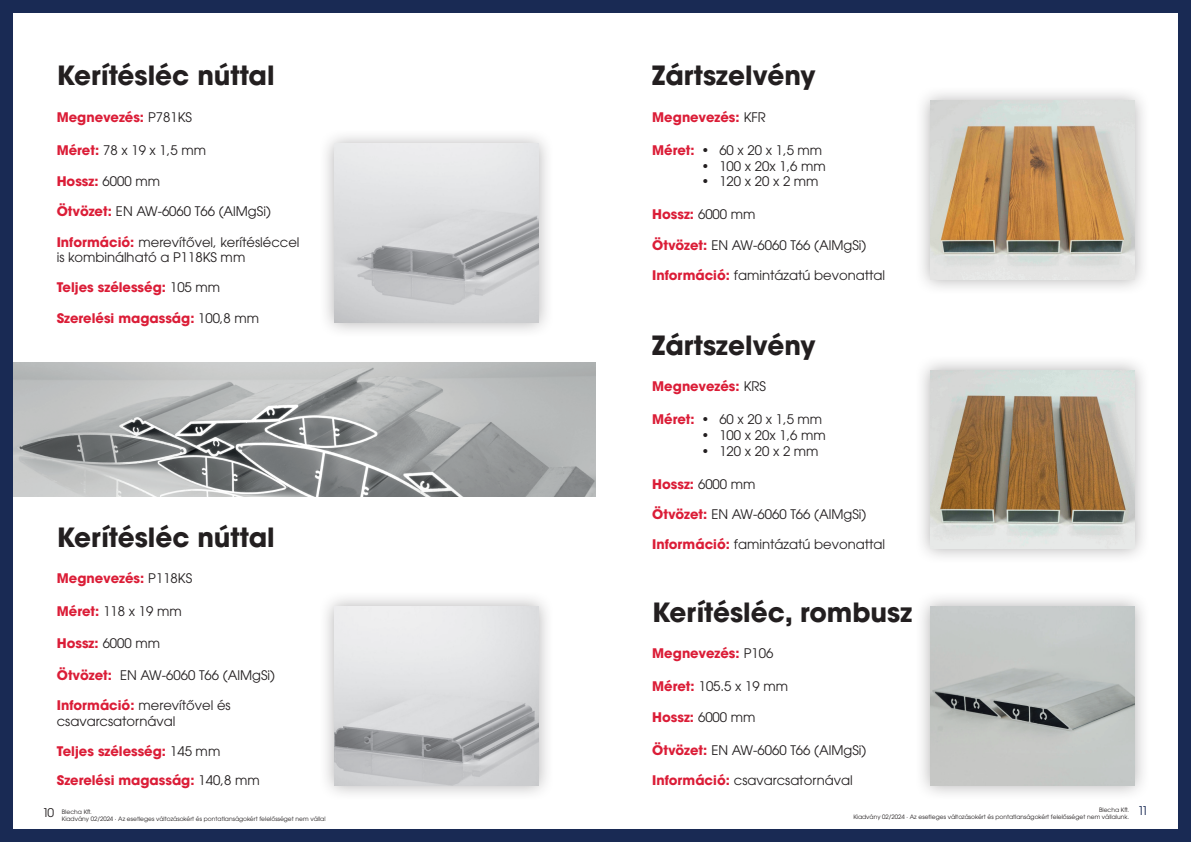
<style>
.page{position:relative;width:1191px;height:842px;background:#fff}
.page>*{position:absolute;margin:0;border:0;box-sizing:border-box;transform-origin:0 0}
.t1{font:700 26.3px "ITC Avant Garde Pro";color:#231f20}
.t2{font:13.2px/15.8px "ITC Avant Garde Pro";color:#231f20}
.t3{font:700 13.2px "ITC Avant Garde Pro";color:#db1d37}
.t4{font:12px "ITC Avant Garde Pro";color:#192a54}
.t5{font:12px "ITC Avant Garde Pro";color:#231f20}
.t6{font:6px/7.2px "ITC Avant Garde Pro";color:#231f20}
.s1{font-weight:400;color:#231f20}
.s2{font-weight:700;color:#db1d37}
.s3{color:#fff}
</style>
<div class="page">
<div style="left:0;top:0;width:1191px;height:842px;border:13px solid #192a54"></div>
<div style="left:319px;top:128px;width:236px;height:211px;background:#231f20;opacity:.35"></div>
<img style="left:334px;top:144px;width:205px;height:179px">
<div style="left:914px;top:591px;width:236px;height:210px;background:#231f20;opacity:.35"></div>
<img style="left:930px;top:607px;width:204px;height:178px">
<div style="left:914px;top:85px;width:236px;height:211px;background:#231f20;opacity:.35"></div>
<img style="left:930px;top:101px;width:204px;height:179px">
<div style="left:914px;top:354px;width:236px;height:211px;background:#231f20;opacity:.35"></div>
<img style="left:930px;top:370px;width:204px;height:179px">
<div style="left:319px;top:591px;width:236px;height:210px;background:#231f20;opacity:.35"></div>
<img style="left:334px;top:607px;width:205px;height:178px">
<img style="left:13px;top:363px;width:582px;height:133px">
<h1 class="t1" style="left:57px;top:58px;width:219px">Kerítésléc núttal</h1>
<p class="t3" style="left:57px;top:108px;width:137px">Megnevezés: <span class="s1">P781KS</span></p>
<p class="t2" style="left:57px;top:142px;width:151px"><span class="s2">Méret:</span> 78 x 19 x 1,5 mm</p>
<p class="t3" style="left:57px;top:173px;width:105px">Hossz: <span class="s1">6000 mm</span></p>
<p class="t2" style="left:57px;top:204px;width:216px"><span class="s2">Ötvözet:</span> EN AW-6060 T66 (AlMgSi)</p>
<p class="t2" style="left:57px;top:234px;width:244px"><span class="s2">Információ:</span> merevítővel, kerítésléccel is kombinálható a P118KS mm</p>
<p class="t3" style="left:57px;top:279px;width:165px">Teljes szélesség: <span class="s1">105 mm</span></p>
<p class="t3" style="left:57px;top:309px;width:204px">Szerelési magasság: <span class="s1">100,8 mm</span></p>
<h1 class="t1" style="left:57px;top:519px;width:219px">Kerítésléc núttal</h1>
<p class="t3" style="left:57px;top:569px;width:137px">Megnevezés: <span class="s1">P118KS</span></p>
<p class="t2" style="left:57px;top:603px;width:126px"><span class="s2">Méret:</span> 118 x 19 mm</p>
<p class="t3" style="left:57px;top:634px;width:105px">Hossz: <span class="s1">6000 mm</span></p>
<p class="t2" style="left:57px;top:667px;width:220px"><span class="s2">Ötvözet:</span> EN AW-6060 T66 (AlMgSi)</p>
<p class="t2" style="left:57px;top:697px;width:175px"><span class="s2">Információ:</span> merevítővel és csavarcsatornával</p>
<p class="t3" style="left:57px;top:742px;width:165px">Teljes szélesség: <span class="s1">145 mm</span></p>
<p class="t3" style="left:57px;top:772px;width:204px">Szerelési magasság: <span class="s1">140,8 mm</span></p>
<h1 class="t1" style="left:652px;top:58px;width:165px">Zártszelvény</h1>
<p class="t3" style="left:652px;top:108px;width:115px">Megnevezés: <span class="s1">KFR</span></p>
<p class="t3" style="left:652px;top:141px;width:44px">Méret:</p>
<p class="t2" style="left:701px;top:142px;width:122px">• 60 x 20 x 1,5 mm</p>
<p class="t2" style="left:701px;top:158px;width:126px">• 100 x 20x 1,6 mm</p>
<p class="t2" style="left:701px;top:173px;width:119px">• 120 x 20 x 2 mm</p>
<p class="t3" style="left:652px;top:206px;width:105px">Hossz: <span class="s1">6000 mm</span></p>
<p class="t2" style="left:652px;top:237px;width:216px"><span class="s2">Ötvözet:</span> EN AW-6060 T66 (AlMgSi)</p>
<p class="t2" style="left:652px;top:267px;width:234px"><span class="s2">Információ:</span> famintázatú bevonattal</p>
<h1 class="t1" style="left:652px;top:327px;width:165px">Zártszelvény</h1>
<p class="t3" style="left:652px;top:377px;width:115px">Megnevezés: <span class="s1">KRS</span></p>
<p class="t3" style="left:652px;top:410px;width:44px">Méret:</p>
<p class="t2" style="left:701px;top:411px;width:122px">• 60 x 20 x 1,5 mm</p>
<p class="t2" style="left:701px;top:427px;width:126px">• 100 x 20x 1,6 mm</p>
<p class="t2" style="left:701px;top:443px;width:119px">• 120 x 20 x 2 mm</p>
<p class="t3" style="left:652px;top:475px;width:105px">Hossz: <span class="s1">6000 mm</span></p>
<p class="t2" style="left:652px;top:506px;width:216px"><span class="s2">Ötvözet:</span> EN AW-6060 T66 (AlMgSi)</p>
<p class="t2" style="left:652px;top:536px;width:234px"><span class="s2">Információ:</span> famintázatú bevonattal</p>
<h1 class="t1" style="left:652px;top:594px;width:261px">Kerítésléc, rombusz</h1>
<p class="t3" style="left:652px;top:644px;width:123px">Megnevezés: <span class="s1">P106</span></p>
<p class="t2" style="left:652px;top:678px;width:137px"><span class="s2">Méret:</span> 105.5 x 19 mm</p>
<p class="t3" style="left:652px;top:709px;width:105px">Hossz: <span class="s1">6000 mm</span></p>
<p class="t2" style="left:652px;top:742px;width:216px"><span class="s2">Ötvözet:</span> EN AW-6060 T66 (AlMgSi)</p>
<p class="t2" style="left:652px;top:772px;width:202px"><span class="s2">Információ:</span> csavarcsatornával</p>
<p class="t6" style="left:1099px;top:806px;width:31px">Blecha Kft.</p>
<p class="t5" style="left:43px;top:805px;width:13px">10</p>
<p class="t6" style="left:853px;top:813px;width:277px">Kiadvány 02/2024 · Az esetleges változásokért és pontatlanságokért felelősséget nem vállalunk.</p>
<p class="t6" style="left:62px;top:808px;width:277px">Blecha Kft.<br>Kiadvány 02/2024 · Az esetleges változásokért és pontatlanságokért felelősséget nem vállal<span class="s3">unk.</span></p>
<p class="t4" style="left:1137px;top:803px;width:12px">11</p>
</div>
